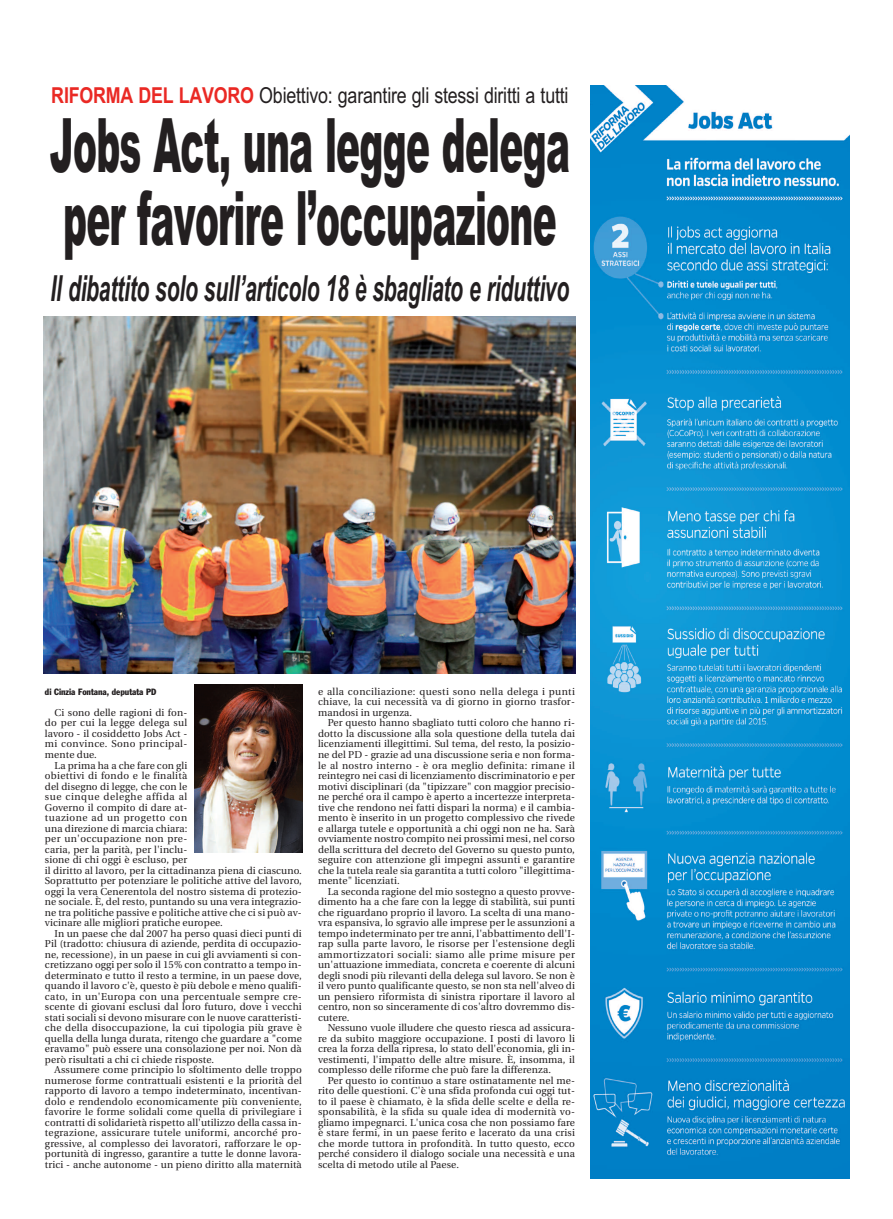
<style>
.page{position:relative;width:893px;height:1219px;background:#fff}
.page>*{position:absolute;margin:0;border:0;box-sizing:border-box;transform-origin:0 0}
.t1{font:900 75.2px/73px "Arial";letter-spacing:-.02em;color:#231f20;scale:.48 1}
.t2{font:italic 700 36px "Arial";letter-spacing:-.01em;color:#231f20;scale:.59 1}
.t3{font:22px "Arial";letter-spacing:-.01em;color:#231f20;scale:.81 1}
.t4{font:10px/10.5px "Utopia";letter-spacing:.01em;color:#231f20;text-align:justify}
.t5{font:condensed 9px "Franklin Gothic";letter-spacing:-.005em;color:#231f20}
.s1{font-weight:700;color:#ea2924}
</style>
<div class="page">
<img style="left:590px;top:86px;width:259px;height:1092px">
<img style="left:194px;top:684px;width:109px;height:168px">
<img style="left:44px;top:317px;width:532px;height:357px">
<h3 class="t3" style="left:51px;top:82px;width:640px"><span class="s1">RIFORMA DEL LAVORO</span> Obiettivo: garantire gli stessi diritti a tutti</h3>
<h1 class="t1" style="left:50px;top:110px;width:1085px">Jobs Act, una legge delega per favorire l’occupazione</h1>
<h2 class="t2" style="left:51px;top:268px;width:881px">Il dibattito solo sull’articolo 18 è sbagliato e riduttivo</h2>
<p class="t5" style="left:45px;top:689px;width:113px">di Cinzia Fontana, deputata PD</p>
<p class="t4" style="left:45px;top:708px;width:144px;text-indent:10px">Ci sono delle ragioni di fon&shy;do per cui la legge delega sul lavoro - il cosiddetto Jobs Act - mi convince. Sono principal&shy;mente due.</p>
<p class="t4" style="left:45px;top:761px;width:258px;text-align:left;text-indent:10px">La prima ha a che fare con gli<br>obiettivi di fondo e le finalità<br>del disegno di legge, che con le<br>sue cinque deleghe affida al<br>Governo il compito di dare at-<br>tuazione ad un progetto con<br>una direzione di marcia chiara:<br>per un'occupazione non pre-<br>caria, per la parità, per l'inclu-<br>sione di chi oggi è escluso, per<br>il diritto al lavoro, per la cittadinanza piena di ciascuno.<br>Soprattutto per potenziare le politiche attive del lavoro, oggi la vera Cenerentola del nostro sistema di protezio&shy;ne sociale. È, del resto, puntando su una vera integrazio&shy;ne tra politiche passive e politiche attive che ci si può av&shy;vicinare alle migliori pratiche europee.</p>
<p class="t4" style="left:45px;top:929px;width:258px;text-indent:10px">In un paese che dal 2007 ha perso quasi dieci punti di Pil (tradotto: chiusura di aziende, perdita di occupazio&shy;ne, recessione), in un paese in cui gli avviamenti si con&shy;cretizzano oggi per solo il 15% con contratto a tempo in&shy;determinato e tutto il resto a termine, in un paese dove, quando il lavoro c'è, questo è più debole e meno qualifi&shy;cato, in un'Europa con una percentuale sempre cre&shy;scente di giovani esclusi dal loro futuro, dove i vecchi stati sociali si devono misurare con le nuove caratteristi&shy;che della disoccupazione, la cui tipologia più grave è quella della lunga durata, ritengo che guardare a "come eravamo" può essere una consolazione per noi. Non dà però risultati a chi ci chiede risposte.</p>
<p class="t4" style="left:45px;top:1065px;width:258px;text-indent:10px">Assumere come principio lo sfoltimento delle troppo numerose forme contrattuali esistenti e la priorità del rapporto di lavoro a tempo indeterminato, incentivan&shy;dolo e rendendolo economicamente più conveniente, favorire le forme solidali come quella di privilegiare i contratti di solidarietà rispetto all'utilizzo della cassa in&shy;tegrazione, assicurare tutele uniformi, ancorché pro&shy;gressive, al complesso dei lavoratori, rafforzare le op&shy;portunità di ingresso, garantire a tutte le donne lavora&shy;trici - anche autonome - un pieno diritto alla maternità</p>
<p class="t4" style="left:318px;top:687px;width:258px">e alla conciliazione: questi sono nella delega i punti chiave, la cui necessità va di giorno in giorno trasfor&shy;mandosi in urgenza.</p>
<p class="t4" style="left:318px;top:719px;width:258px;text-indent:10px">Per questo hanno sbagliato tutti coloro che hanno ri&shy;dotto la discussione alla sola questione della tutela dai licenziamenti illegittimi. Sul tema, del resto, la posizio&shy;ne del PD - grazie ad una discussione seria e non forma&shy;le al nostro interno - è ora meglio definita: rimane il reintegro nei casi di licenziamento discriminatorio e per motivi disciplinari (da "tipizzare" con maggior precisio&shy;ne perché ora il campo è aperto a incertezze interpreta&shy;tive che rendono nei fatti dispari la norma) e il cambia&shy;mento è inserito in un progetto complessivo che rivede e allarga tutele e opportunità a chi oggi non ne ha. Sarà ovviamente nostro compito nei prossimi mesi, nel corso della scrittura del decreto del Governo su questo punto, seguire con attenzione gli impegni assunti e garantire che la tutela reale sia garantita a tutti coloro "illegittima&shy;mente" licenziati.</p>
<p class="t4" style="left:318px;top:887px;width:258px;text-indent:10px">La seconda ragione del mio sostegno a questo provve&shy;dimento ha a che fare con la legge di stabilità, sui punti che riguardano proprio il lavoro. La scelta di una mano&shy;vra espansiva, lo sgravio alle imprese per le assunzioni a tempo indeterminato per tre anni, l'abbattimento dell'I&shy;rap sulla parte lavoro, le risorse per l'estensione degli ammortizzatori sociali: siamo alle prime misure per un'attuazione immediata, concreta e coerente di alcuni degli snodi più rilevanti della delega sul lavoro. Se non è il vero punto qualificante questo, se non sta nell'alveo di un pensiero riformista di sinistra riportare il lavoro al centro, non so sinceramente di cos'altro dovremmo dis&shy;cutere.</p>
<p class="t4" style="left:318px;top:1023px;width:258px;text-indent:10px">Nessuno vuole illudere che questo riesca ad assicura&shy;re da subito maggiore occupazione. I posti di lavoro li crea la forza della ripresa, lo stato dell'economia, gli in&shy;vestimenti, l'impatto delle altre misure. È, insomma, il complesso delle riforme che può fare la differenza.</p>
<p class="t4" style="left:318px;top:1076px;width:258px;text-indent:10px">Per questo io continuo a stare ostinatamente nel me&shy;rito delle questioni. C'è una sfida profonda cui oggi tut&shy;to il paese è chiamato, è la sfida delle scelte e della re&shy;sponsabilità, è la sfida su quale idea di modernità vo&shy;gliamo impegnarci. L'unica cosa che non possiamo fare è stare fermi, in un paese ferito e lacerato da una crisi che morde tuttora in profondità. In tutto questo, ecco perché considero il dialogo sociale una necessità e una scelta di metodo utile al Paese.</p>
</div>
